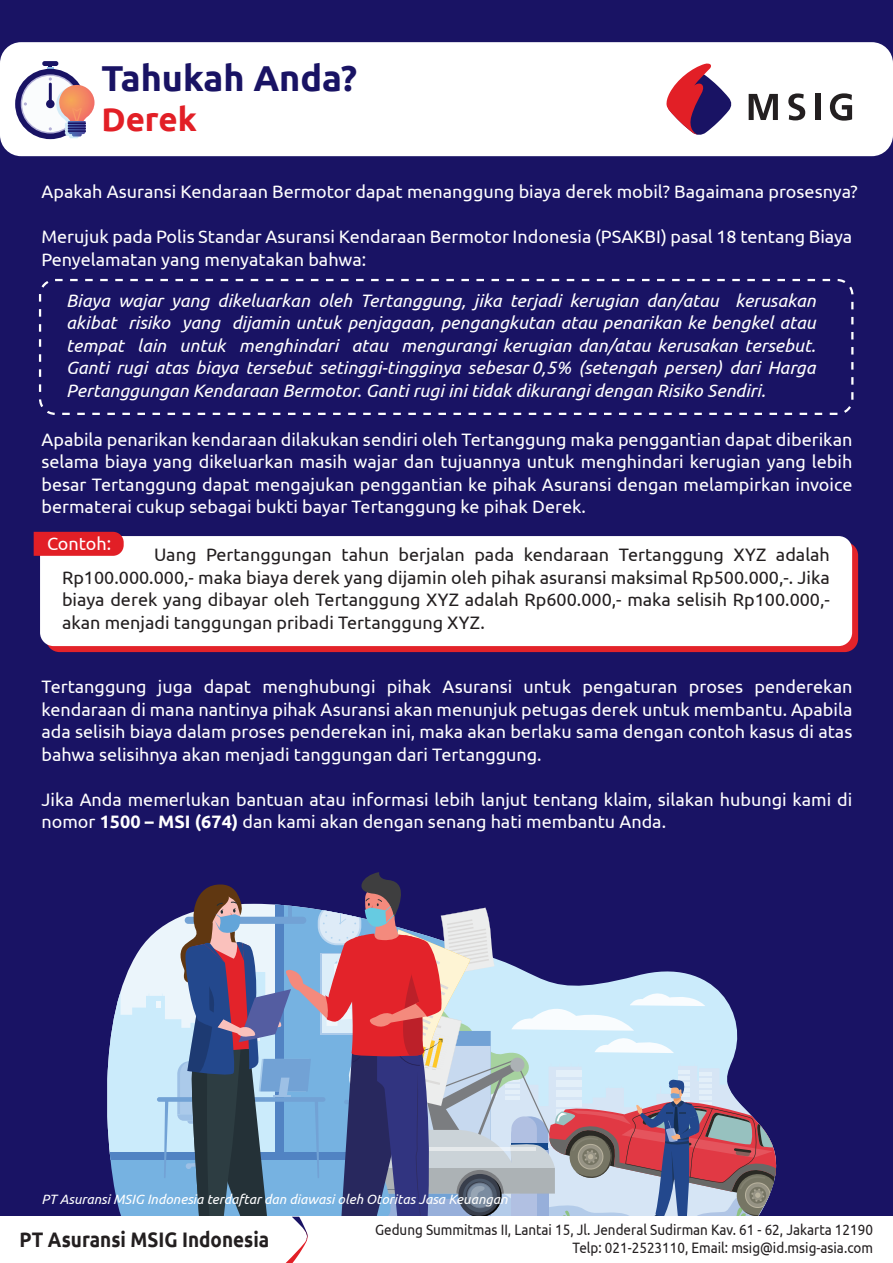
<style>
.page{position:relative;width:893px;height:1263px;background:#191364}
.page>*{position:absolute;margin:0;border:0;box-sizing:border-box;transform-origin:0 0}
.t1{font:700 36px "Ubuntu";color:#191364}
.t2{font:700 33px "Ubuntu";color:#e21f26}
.t3{font:700 21px "Ubuntu";color:#231f20;scale:.9 1}
.t4{font:18px/22.5px "Ubuntu";color:#fff}
.t5{font:italic 18px/22.5px "Ubuntu";color:#fff;text-align:justify}
.t6{font:18px/22.5px "Ubuntu";color:#231f20;text-align:justify}
.t7{font:15px/18px "Ubuntu";color:#231f20;text-align:right;scale:.9 1}
.t8{font:italic 13.5px "Ubuntu";color:#fff}
.s1{font-weight:700}
</style>
<div class="page">
<svg style="left:46px;top:542px;width:812px;height:110px;background:#e3262d"></svg>
<div style="left:0;top:42px;width:893px;height:114px;background:#fff;border-radius:21px"></div>
<svg style="left:666px;top:63px;width:66px;height:72px"></svg>
<svg style="left:749px;top:94px;width:29px;height:26px"></svg>
<svg style="left:788px;top:93px;width:17px;height:27px"></svg>
<div style="left:816px;top:94px;width:5px;height:26px;background:#231f20"></div>
<svg style="left:830px;top:93px;width:22px;height:28px"></svg>
<div style="left:0;top:1217px;width:893px;height:46px;background:#fff"></div>
<svg style="left:107px;top:872px;width:692px;height:391px"></svg>
<div style="left:42px;top:61px;width:16px;height:5px;background:#191364;border-radius:2px"></div>
<div style="left:15px;top:69px;width:70px;height:70px;background:#191364;border-radius:50%"></div>
<svg style="left:21px;top:74px;width:59px;height:60px"></svg>
<div style="left:22px;top:76px;width:56px;height:56px;background:#fafcfd;border-radius:50%"></div>
<svg style="left:47px;top:65px;width:48px;height:73px"></svg>
<div style="left:40px;top:536px;width:812px;height:110px;background:#fff;border-radius:14px"></div>
<svg style="left:34px;top:532px;width:90px;height:24px;background:#e0242b"></svg>
<div style="left:39px;top:279px;width:814px;height:136px;border:2px dashed #fff;border-radius:15px"></div>
<h1 class="t1" style="left:101px;top:56px;width:257px">Tahukah Anda?</h1>
<h2 class="t2" style="left:101px;top:99px;width:97px">Derek</h2>
<p class="t4" style="left:42px;top:180px;width:818px">Apakah Asuransi Kendaraan Bermotor dapat menanggung biaya derek mobil? Bagaimana prosesnya?</p>
<p class="t4" style="left:42px;top:225px;width:812px">Merujuk pada Polis Standar Asuransi Kendaraan Bermotor Indonesia (PSAKBI) pasal 18 tentang Biaya<br>Penyelamatan yang menyatakan bahwa:</p>
<p class="t5" style="left:66px;top:288px;width:751px">Biaya wajar yang dikeluarkan oleh Tertanggung, jika terjadi kerugian dan/atau kerusakan akibat risiko yang dijamin untuk penjagaan, pengangkutan atau penarikan ke bengkel atau tempat lain untuk menghindari atau mengurangi kerugian dan/atau kerusakan tersebut.<br>Ganti rugi atas biaya tersebut setinggi-tingginya sebesar 0,5% (setengah persen) dari Harga Pertanggungan Kendaraan Bermotor. Ganti rugi ini tidak dikurangi dengan Risiko Sendiri.</p>
<p class="t4" style="left:42px;top:427px;width:812px;text-align:justify">Apabila penarikan kendaraan dilakukan sendiri oleh Tertanggung maka penggantian dapat diberikan selama biaya yang dikeluarkan masih wajar dan tujuannya untuk menghindari kerugian yang lebih besar Tertanggung dapat mengajukan penggantian ke pihak Asuransi dengan melampirkan invoice bermaterai cukup sebagai bukti bayar Tertanggung ke pihak Derek.</p>
<p class="t4" style="left:47px;top:531px;width:66px">Contoh:</p>
<p class="t6" style="left:62px;top:543px;width:769px;text-indent:92px">Uang Pertanggungan tahun berjalan pada kendaraan Tertanggung XYZ adalah Rp100.000.000,- maka biaya derek yang dijamin oleh pihak asuransi maksimal Rp500.000,-. Jika biaya derek yang dibayar oleh Tertanggung XYZ adalah Rp600.000,- maka selisih Rp100.000,- akan menjadi tanggungan pribadi Tertanggung XYZ.</p>
<p class="t4" style="left:42px;top:675px;width:812px;text-align:justify">Tertanggung juga dapat menghubungi pihak Asuransi untuk pengaturan proses penderekan kendaraan di mana nantinya pihak Asuransi akan menunjuk petugas derek untuk membantu. Apabila ada selisih biaya dalam proses penderekan ini, maka akan berlaku sama dengan contoh kasus di atas bahwa selisihnya akan menjadi tanggungan dari Tertanggung.</p>
<p class="t4" style="left:42px;top:787px;width:812px">Jika Anda memerlukan bantuan atau informasi lebih lanjut tentang klaim, silakan hubungi kami di nomor <span class="s1">1500 – MSI (674)</span> dan kami akan dengan senang hati membantu Anda.</p>
<p class="t8" style="left:42px;top:1191px;width:468px">PT Asuransi MSIG Indonesia terdaftar dan diawasi oleh Otoritas Jasa Keuangan</p>
<p class="t3" style="left:19px;top:1226px;width:279px">PT Asuransi MSIG Indonesia</p>
<p class="t7" style="left:375px;top:1220px;width:555px">Gedung Summitmas II, Lantai 15, Jl. Jenderal Sudirman Kav. 61 - 62, Jakarta 12190<br>Telp: 021-2523110, Email: msig@id.msig-asia.com</p>
</div>
